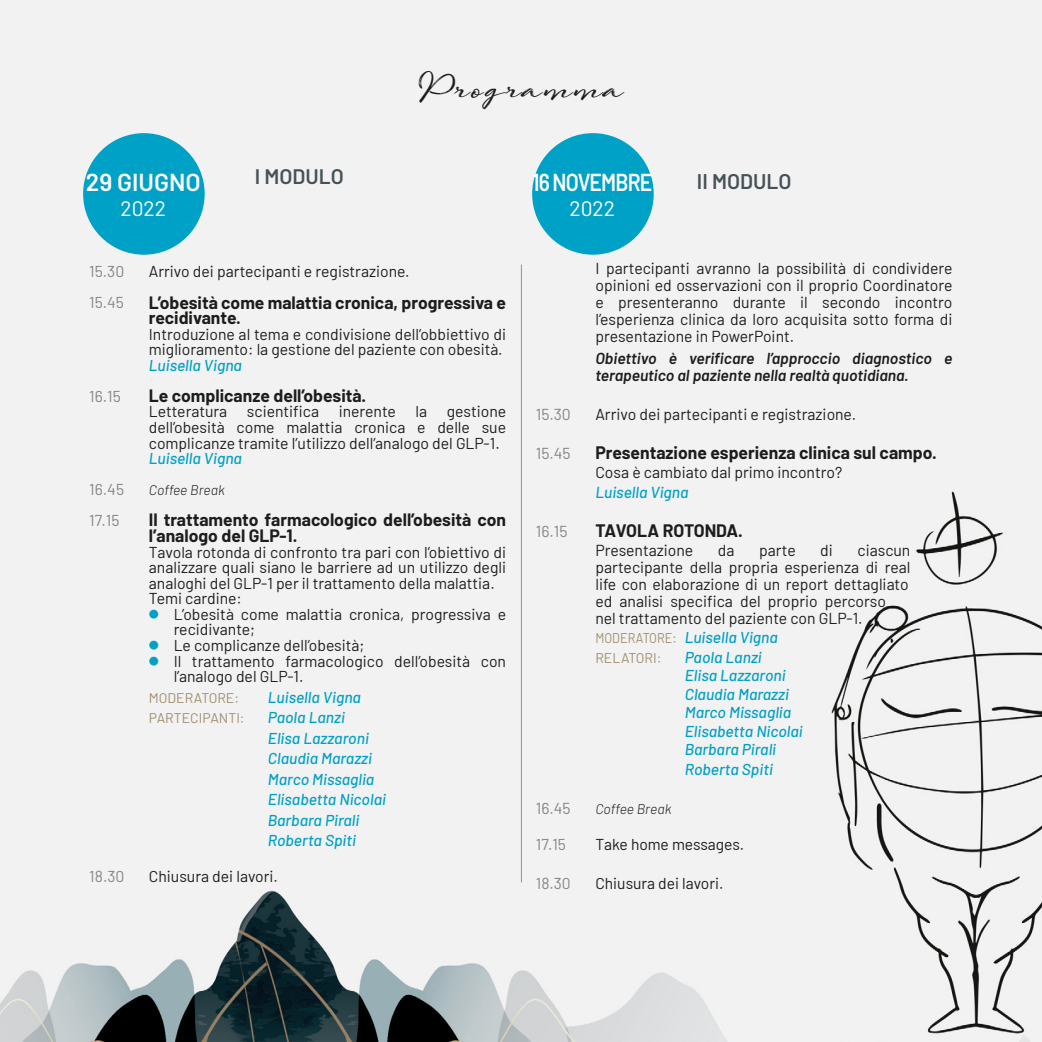
<style>
.page{position:relative;width:1042px;height:1042px;background:#f2f2f2}
.page>*{position:absolute;margin:0;border:0;box-sizing:border-box;transform-origin:0 0}
.t1{font:italic 29.75px "Fortunates December";color:#1d1d1b}
.t2{font:600 24.5px "Barlow";letter-spacing:-.04em;color:#fff;scale:.86 1}
.t3{font:600 24.5px "Barlow";color:#fff}
.t4{font:600 21.18px "Barlow";color:#465257}
.t5{font:21px "Barlow";color:#fff}
.t6{font:600 21px "Barlow";color:#465257}
.t7{font:700 17.68px "Barlow";color:#1d1d1b}
.t8{font:700 17.5px/15.6px "Barlow";color:#1d1d1b}
.t9{font:15.92px/17px "Barlow";color:#1d1d1b;text-align:justify}
.t10{font:italic 600 15.92px/17px "Barlow";color:#1d1d1b}
.t11{font:15.92px "Barlow";color:#858584}
.t12{font:italic 500 15.92px "Barlow";color:#00a1c6}
.t13{font:15.75px/15.6px "Barlow";color:#1d1d1b}
.t14{font:italic 500 15.75px/20.5px "Barlow";color:#00a1c6}
.t15{font:15.75px "Barlow";color:#858584}
.t16{font:14.17px "Barlow";color:#a18f6f}
.t17{font:14px "Barlow";color:#a18f6f}
.t18{font:italic 300 14px "Barlow";color:#1d1d1b}
.s1{font-weight:900;font-size:31.5px;color:#00a1c6}
.s2{font-weight:400;font-style:normal;font-size:14.17px;color:#a18f6f}
</style>
<div class="page">
<div style="left:83px;top:133px;width:122px;height:122px;background:#00a1c6;border-radius:50%"></div>
<div style="left:532px;top:133px;width:122px;height:122px;background:#00a1c6;border-radius:50%"></div>
<hr style="left:521px;top:265px;width:1px;height:617px;background:#a18f6f">
<h2 class="t3" style="left:86px;top:164px;width:116px">29 GIUGNO</h2>
<h3 class="t5" style="left:120px;top:193px;width:47px">2022</h3>
<h3 class="t6" style="left:255px;top:161px;width:90px">I MODULO</h3>
<h1 class="t1" style="left:416px;top:69px;width:223px">Programma</h1>
<h2 class="t2" style="left:532px;top:164px;width:141px">16 NOVEMBRE</h2>
<h3 class="t5" style="left:569px;top:193px;width:47px">2022</h3>
<h3 class="t4" style="left:697px;top:166px;width:96px">II MODULO</h3>
<p class="t15" style="left:89px;top:260px;width:36px">15.30</p>
<p class="t13" style="left:149px;top:263px;width:262px">Arrivo dei partecipanti e registrazione.</p>
<p class="t15" style="left:89px;top:291px;width:36px">15.45</p>
<p class="t8" style="left:149px;top:293px;width:359px">L’obesità come malattia cronica, progressiva e recidivante.</p>
<p class="t13" style="left:149px;top:325px;width:359px">Introduzione al tema e condivisione dell’obbiettivo di miglioramento: la gestione del paziente con obesità.</p>
<p class="t14" style="left:149px;top:354px;width:95px">Luisella Vigna</p>
<p class="t15" style="left:89px;top:385px;width:33px">16.15</p>
<p class="t8" style="left:149px;top:386px;width:219px">Le complicanze dell’obesità.</p>
<p class="t13" style="left:149px;top:403px;width:359px;text-align:justify">Letteratura scientifica inerente la gestione dell’obesità come malattia cronica e delle sue complicanze tramite l’utilizzo dell’analogo del GLP-1.</p>
<p class="t14" style="left:149px;top:447px;width:95px">Luisella Vigna</p>
<p class="t15" style="left:89px;top:478px;width:36px">16.45</p>
<p class="t18" style="left:149px;top:480px;width:77px">Coffee Break</p>
<p class="t15" style="left:89px;top:509px;width:32px">17.15</p>
<p class="t8" style="left:149px;top:511px;width:359px">Il trattamento farmacologico dell’obesità con l’analogo del GLP-1.</p>
<p class="t13" style="left:149px;top:543px;width:359px">Tavola rotonda di confronto tra pari con l’obiettivo di analizzare quali siano le barriere ad un utilizzo degli analoghi del GLP-1 per il trattamento della malattia.<br>Temi cardine:</p>
<p class="t13" style="left:174px;top:605px;width:334px;text-indent:-25px"><span class="s1">•</span> L’obesità come malattia cronica, progressiva e recidivante;</p>
<p class="t13" style="left:149px;top:636px;width:217px"><span class="s1">•</span> Le complicanze dell’obesità;</p>
<p class="t13" style="left:174px;top:652px;width:334px;text-indent:-25px"><span class="s1">•</span> Il trattamento farmacologico dell’obesità con l’analogo del GLP-1.</p>
<p class="t17" style="left:149px;top:687px;width:92px">MODERATORE:</p>
<p class="t14" style="left:268px;top:685px;width:95px">Luisella Vigna</p>
<p class="t17" style="left:149px;top:708px;width:97px">PARTECIPANTI:</p>
<p class="t14" style="left:268px;top:706px;width:120px">Paola Lanzi<br>Elisa Lazzaroni<br>Claudia Marazzi<br>Marco Missaglia<br>Elisabetta Nicolai<br>Barbara Pirali<br>Roberta Spiti</p>
<p class="t15" style="left:89px;top:865px;width:37px">18.30</p>
<p class="t13" style="left:149px;top:868px;width:131px">Chiusura dei lavori.</p>
<p class="t9" style="left:595px;top:258px;width:358px">I partecipanti avranno la possibilità di condividere opinioni ed osservazioni con il proprio Coordinatore e presenteranno durante il secondo incontro l’esperienza clinica da loro acquisita sotto forma di presentazione in PowerPoint.</p>
<p class="t10" style="left:595px;top:348px;width:358px">Obiettivo è verificare l’approccio diagnostico e terapeutico al paziente nella realtà quotidiana.</p>
<p class="t11" style="left:536px;top:402px;width:36px">15.30</p>
<p class="t9" style="left:595px;top:404px;width:262px">Arrivo dei partecipanti e registrazione.</p>
<p class="t11" style="left:536px;top:441px;width:36px">15.45</p>
<p class="t7" style="left:595px;top:439px;width:343px">Presentazione esperienza clinica sul campo.</p>
<p class="t9" style="left:595px;top:463px;width:248px">Cosa è cambiato dal primo incontro?</p>
<p class="t12" style="left:595px;top:480px;width:95px">Luisella Vigna</p>
<p class="t11" style="left:536px;top:519px;width:33px">16.15</p>
<p class="t7" style="left:595px;top:517px;width:149px">TAVOLA ROTONDA.</p>
<p class="t9" style="left:595px;top:541px;width:99px">Presentazione</p>
<p class="t9" style="left:718px;top:541px;width:18px">da</p>
<p class="t9" style="left:759px;top:541px;width:38px">parte</p>
<p class="t9" style="left:820px;top:541px;width:14px">di</p>
<p class="t9" style="left:595px;top:541px;width:316px;text-align:left;text-indent:262px">ciascun partecipante della propria esperienza di real life con elaborazione di un report dettagliato ed analisi specifica del proprio percorso<br>nel trattamento del paziente con GLP-1.</p>
<p class="t14" style="left:595px;top:626px;width:184px"><span class="s2">MODERATORE:</span> Luisella Vigna</p>
<p class="t16" style="left:595px;top:647px;width:68px">RELATORI:</p>
<p class="t14" style="left:685px;top:647px;width:120px;line-height:18.6px">Paola Lanzi<br>Elisa Lazzaroni<br>Claudia Marazzi<br>Marco Missaglia<br>Elisabetta Nicolai<br>Barbara Pirali<br>Roberta Spiti</p>
<p class="t11" style="left:536px;top:796px;width:36px">16.45</p>
<p class="t18" style="left:595px;top:798px;width:77px">Coffee Break</p>
<p class="t15" style="left:536px;top:833px;width:31px">17.15</p>
<p class="t13" style="left:595px;top:835px;width:150px">Take home messages.</p>
<p class="t15" style="left:536px;top:872px;width:36px">18.30</p>
<p class="t13" style="left:595px;top:874px;width:129px">Chiusura dei lavori.</p>
</div>
